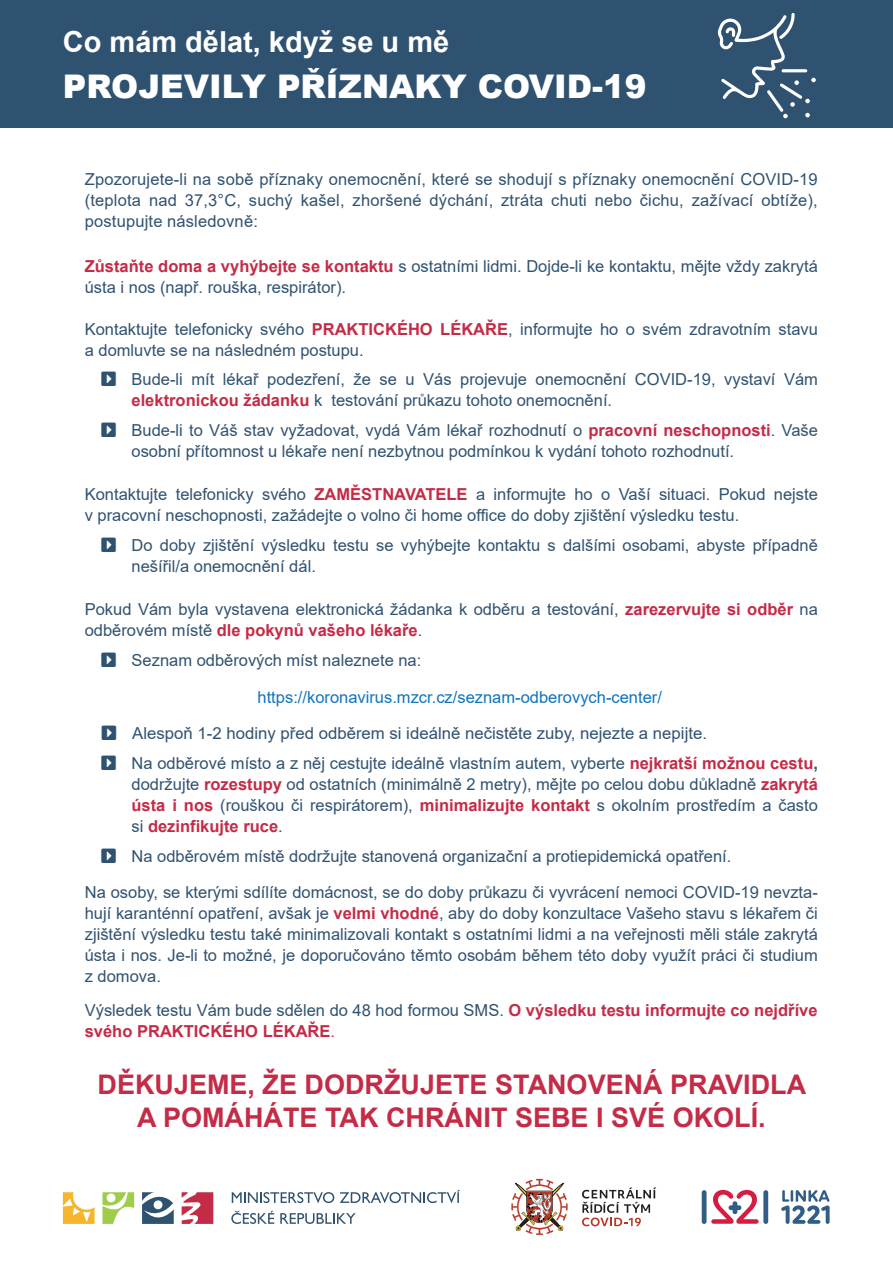
<style>
.page{position:relative;width:893px;height:1263px;background:#fff}
.page>*{position:absolute;margin:0;border:0;box-sizing:border-box;transform-origin:0 0}
.t1{font:900 32.55px "Arial";color:#fff}
.t2{font:700 28.95px "Arial";color:#fff}
.t3{font:700 27px/33px "Arial";color:#c42b47;text-align:center}
.t4{font:16.5px/21px "Arial";color:#305271}
.t5{font:700 16.5px/21px "Arial";color:#c42b47}
.t6{font:16.5px "Arial";color:#1074bc}
.s1{font-weight:700;color:#c42b47}
.s2{font-weight:700}
.s3{font-weight:400;color:#305271}
.s4{font-weight:400}
</style>
<div class="page">
<div style="left:0;top:0;width:893px;height:128px;background:#305271"></div>
<svg style="left:717px;top:13px;width:99px;height:105px"></svg>
<svg style="left:181px;top:1192px;width:32px;height:32px"></svg>
<svg style="left:102px;top:1192px;width:32px;height:32px"></svg>
<svg style="left:63px;top:1192px;width:32px;height:32px"></svg>
<svg style="left:142px;top:1192px;width:32px;height:32px"></svg>
<svg style="left:232px;top:1192px;width:102px;height:11px"></svg>
<svg style="left:340px;top:1190px;width:120px;height:13px"></svg>
<svg style="left:231px;top:1211px;width:43px;height:13px"></svg>
<svg style="left:280px;top:1213px;width:76px;height:11px"></svg>
<hr style="left:702px;top:1190px;width:4px;height:34px;background:#305e86;border-radius:2px">
<div style="left:763px;top:1190px;width:5px;height:34px;background:#305e86;border-radius:2px"></div>
<svg style="left:711px;top:1190px;width:48px;height:34px"></svg>
<svg style="left:781px;top:1190px;width:49px;height:34px"></svg>
<svg style="left:511px;top:1179px;width:57px;height:56px"></svg>
<svg style="left:582px;top:1187px;width:74px;height:39px"></svg>
<h2 class="t2" style="left:63px;top:22px;width:388px">Co mám dělat, když se u mě</h2>
<h1 class="t1" style="left:63px;top:62px;width:585px">PROJEVILY PŘÍZNAKY COVID-19</h1>
<p class="t4" style="left:85px;top:169px;width:734px;text-align:justify">Zpozorujete-li na sobě příznaky onemocnění, které se shodují s příznaky onemocnění COVID-19 (teplota nad 37,3°C, suchý kašel, zhoršené dýchání, ztráta chuti nebo čichu, zažívací obtíže), postupujte následovně:</p>
<p class="t4" style="left:85px;top:256px;width:735px"><span class="s1">Zůstaňte doma a vyhýbejte se kontaktu</span> s ostatními lidmi. Dojde-li ke kontaktu, mějte vždy zakrytá ústa i nos (např. rouška, respirátor).</p>
<p class="t4" style="left:85px;top:318px;width:735px">Kontaktujte telefonicky svého <span class="s1">PRAKTICKÉHO LÉKAŘE</span>, informujte ho o svém zdravotním stavu a domluvte se na následném postupu.</p>
<p class="t4" style="left:132px;top:369px;width:688px">Bude-li mít lékař podezření, že se u Vás projevuje onemocnění COVID-19, vystaví Vám <span class="s1">elektronickou žádanku</span> k testování průkazu tohoto onemocnění.</p>
<p class="t4" style="left:132px;top:420px;width:688px">Bude-li to Váš stav vyžadovat, vydá Vám lékař rozhodnutí o <span class="s1">pracovní neschopnosti</span>. Vaše osobní přítomnost u lékaře není nezbytnou podmínkou k vydání tohoto rozhodnutí.</p>
<p class="t4" style="left:85px;top:483px;width:735px">Kontaktujte telefonicky svého <span class="s1">ZAMĚSTNAVATELE</span> a informujte ho o Vaší situaci. Pokud nejste v pracovní neschopnosti, zažádejte o volno či home office do doby zjištění výsledku testu.</p>
<p class="t4" style="left:132px;top:534px;width:688px">Do doby zjištění výsledku testu se vyhýbejte kontaktu s dalšími osobami, abyste případně nešířil/a onemocnění dál.</p>
<p class="t4" style="left:85px;top:599px;width:735px">Pokud Vám byla vystavena elektronická žádanka k odběru a testování, <span class="s1">zarezervujte si odběr</span> na odběrovém místě <span class="s1">dle pokynů vašeho lékaře</span>.</p>
<p class="t4" style="left:132px;top:649px;width:291px">Seznam odběrových míst naleznete na:</p>
<p class="t6" style="left:258px;top:686px;width:406px">https://koronavirus.mzcr.cz/seznam-odberovych-center/</p>
<p class="t4" style="left:132px;top:718px;width:688px;line-height:30px">Alespoň 1-2 hodiny před odběrem si ideálně nečistěte zuby, nejezte a nepijte.<br>Na odběrové místo a z něj cestujte ideálně vlastním autem, vyberte <span class="s1">nejkratší možnou cestu</span><span class="s2">,</span></p>
<p class="t4" style="left:132px;top:774px;width:688px;text-align:justify">dodržujte <span class="s1">rozestupy</span> od ostatních (minimálně 2 metry), mějte po celou dobu důkladně <span class="s1">zakrytá ústa i nos</span> (rouškou či respirátorem), <span class="s1">minimalizujte kontakt</span> s okolním prostředím a často si <span class="s1">dezinfikujte ruce</span>.</p>
<p class="t4" style="left:132px;top:846px;width:601px">Na odběrovém místě dodržujte stanovená organizační a protiepidemická opatření.</p>
<p class="t4" style="left:85px;top:882px;width:735px;text-align:justify">Na osoby, se kterými sdílíte domácnost, se do doby průkazu či vyvrácení nemoci COVID-19 nevzta&shy;hují karanténní opatření, avšak je <span class="s1">velmi vhodné</span>, aby do doby konzultace Vašeho stavu s lékařem či zjištění výsledku testu také minimalizovali kontakt s ostatními lidmi a na veřejnosti měli stále zakrytá ústa i nos. Je-li to možné, je doporučováno těmto osobám během této doby využít práci či studium z domova.</p>
<p class="t5" style="left:85px;top:1000px;width:734px"><span class="s3">Výsledek testu Vám bude sdělen do 48 hod formou SMS.</span> O výsledku testu informujte co nejdříve svého PRAKTICKÉHO LÉKAŘE<span class="s4">.</span></p>
<h3 class="t3" style="left:98px;top:1068px;width:710px">DĚKUJEME, ŽE DODRŽUJETE STANOVENÁ PRAVIDLA<br>A POMÁHÁTE TAK CHRÁNIT SEBE I SVÉ OKOLÍ.</h3>
</div>
